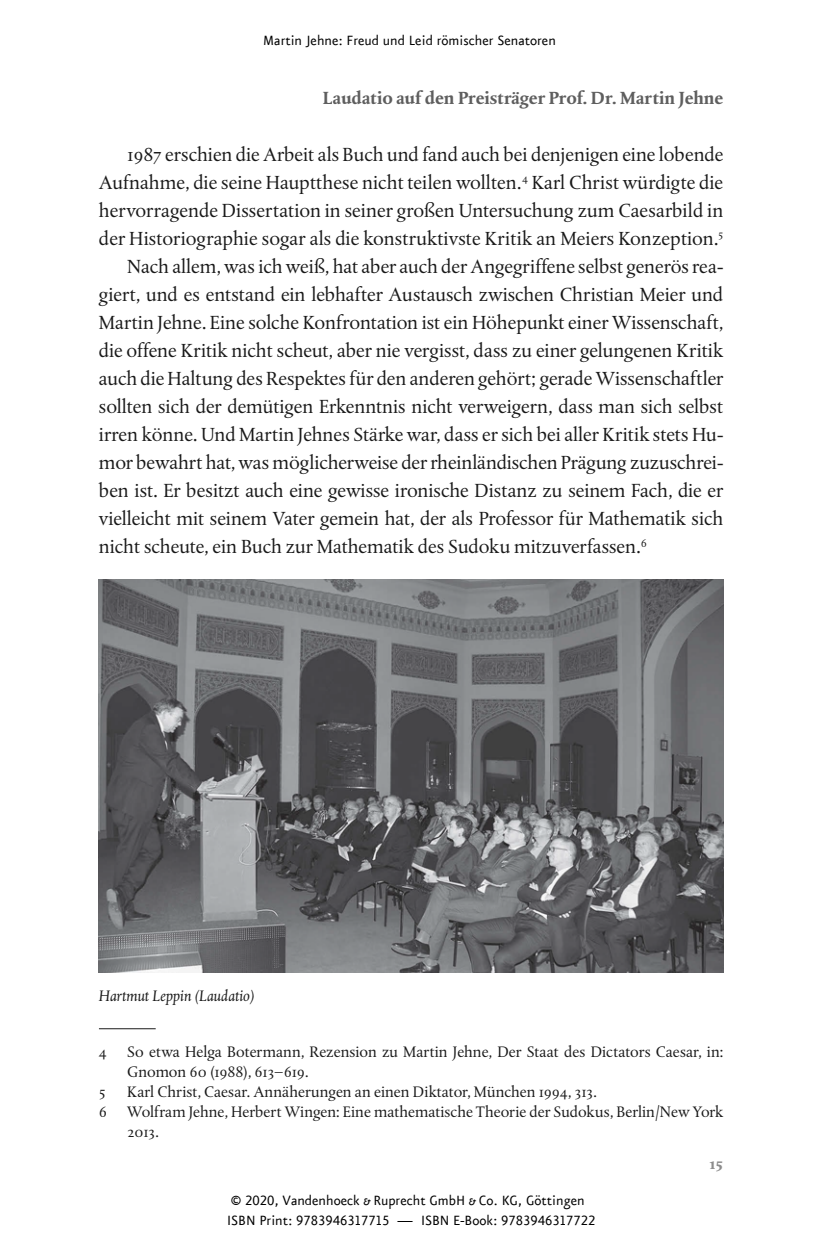
<style>
.page{position:relative;width:823px;height:1248px;background:#fff}
.page>*{position:absolute;margin:0;border:0;box-sizing:border-box;transform-origin:0 0}
.t1{font:20px "DTL Albertina ST";letter-spacing:-.005em;color:#191919}
.t2{font:700 18px "DTL Albertina ST";color:#5e5e5e}
.t3{font:16px/20px "DTL Albertina ST";color:#191919}
.t4{font:16px "VR Eureka Sans";color:#000}
.t5{font:italic 16px "DTL Albertina ST";color:#191919}
.t6{font:700 16px "DTL Albertina ST";color:#8c8c8c}
</style>
<div class="page">
<hr style="left:99px;top:1028px;width:57px;height:1px;background:#191919">
<img style="left:99px;top:579px;width:623px;height:393px">
<p class="t4" style="left:263px;top:32px;width:294px">Martin Jehne: Freud und Leid römischer Senatoren</p>
<p class="t2" style="left:322px;top:90px;width:402px">Laudatio auf den Preisträger Prof. Dr. Martin Jehne</p>
<p class="t1" style="left:127px;top:145px;width:597px">1987 erschien die Arbeit als Buch und fand auch bei denjenigen eine lobende</p>
<p class="t1" style="left:99px;top:173px;width:625px">Aufnahme, die seine Hauptthese nicht teilen wollten.<sup>4</sup> Karl Christ würdigte die</p>
<p class="t1" style="left:99px;top:201px;width:625px">hervorragende Dissertation in seiner großen Untersuchung zum Caesarbild in</p>
<p class="t1" style="left:99px;top:229px;width:625px">der Historiographie sogar als die konstruktivste Kritik an Meiers Konzeption.<sup>5</sup></p>
<p class="t1" style="left:127px;top:257px;width:597px">Nach allem, was ich weiß, hat aber auch der Angegriffene selbst generös rea-</p>
<p class="t1" style="left:99px;top:285px;width:625px">giert, und es entstand ein lebhafter Austausch zwischen Christian Meier und</p>
<p class="t1" style="left:99px;top:313px;width:625px">Martin Jehne. Eine solche Konfrontation ist ein Höhepunkt einer Wissenschaft,</p>
<p class="t1" style="left:99px;top:341px;width:625px">die offene Kritik nicht scheut, aber nie vergisst, dass zu einer gelungenen Kritik</p>
<p class="t1" style="left:99px;top:369px;width:625px">auch die Haltung des Respektes für den anderen gehört; gerade Wissenschaftler</p>
<p class="t1" style="left:99px;top:397px;width:625px">sollten sich der demütigen Erkenntnis nicht verweigern, dass man sich selbst</p>
<p class="t1" style="left:99px;top:425px;width:625px">irren könne. Und Martin Jehnes Stärke war, dass er sich bei aller Kritik stets Hu-</p>
<p class="t1" style="left:99px;top:453px;width:625px">mor bewahrt hat, was möglicherweise der rheinländischen Prägung zuzuschrei-</p>
<p class="t1" style="left:99px;top:481px;width:625px">ben ist. Er besitzt auch eine gewisse ironische Distanz zu seinem Fach, die er</p>
<p class="t1" style="left:99px;top:509px;width:625px">vielleicht mit seinem Vater gemein hat, der als Professor für Mathematik sich</p>
<p class="t1" style="left:99px;top:537px;width:549px">nicht scheute, ein Buch zur Mathematik des Sudoku mitzuverfassen.<sup>6</sup></p>
<p class="t5" style="left:99px;top:988px;width:157px">Hartmut Leppin (Laudatio)</p>
<p class="t3" style="left:99px;top:1043px;width:9px">4</p>
<p class="t3" style="left:127px;top:1043px;width:597px">So etwa Helga Botermann, Rezension zu Martin Jehne, Der Staat des Dictators Caesar, in:<br>Gnomon 60 (1988), 613–619.</p>
<p class="t3" style="left:99px;top:1083px;width:8px">5</p>
<p class="t3" style="left:127px;top:1083px;width:471px">Karl Christ, Caesar. Annäherungen an einen Diktator, München 1994, 313.</p>
<p class="t3" style="left:99px;top:1103px;width:10px">6</p>
<p class="t3" style="left:127px;top:1103px;width:597px">Wolfram Jehne, Herbert Wingen: Eine mathematische Theorie der Sudokus, Berlin/New York<br>2013.</p>
<p class="t4" style="left:231px;top:1192px;width:354px">© 2020, Vandenhoeck &amp; Ruprecht GmbH &amp; Co. KG, Göttingen</p>
<p class="t4" style="left:227px;top:1212px;width:369px">ISBN Print: 9783946317715 — ISBN E-Book: 9783946317722</p>
<p class="t6" style="left:709px;top:1156px;width:15px">15</p>
</div>
